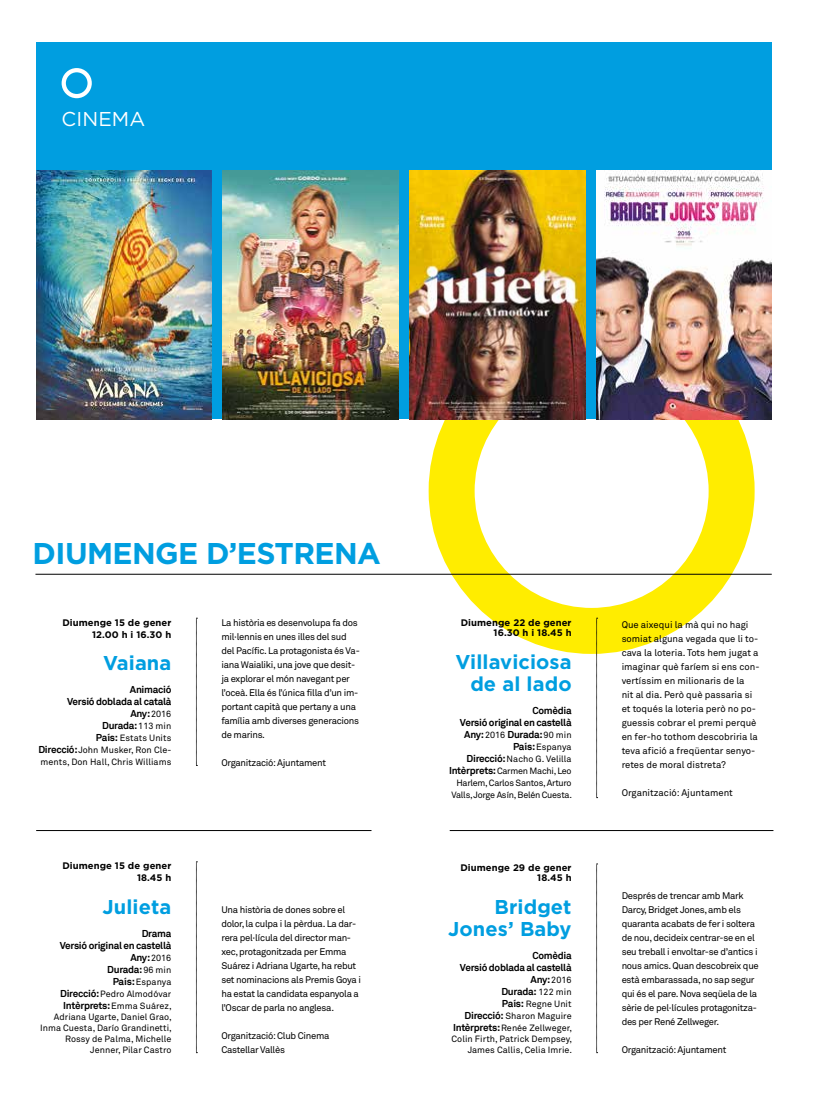
<style>
.page{position:relative;width:820px;height:1106px;background:#fff}
.page>*{position:absolute;margin:0;border:0;box-sizing:border-box;transform-origin:0 0}
.t1{font:700 30px "Gotham";letter-spacing:-.02em;color:#009ee0}
.t2{font:700 20px/22px "Gotham";letter-spacing:.005em;color:#009ee0;text-align:right}
.t3{font:20px "Gotham";letter-spacing:.005em;color:#fff}
.t4{font:700 10px/12px "Akkurat";letter-spacing:-.03em;color:#000;text-align:right}
.t5{font:9.5px/14px "Akkurat Pro";letter-spacing:-.03em;color:#000}
.t6{font:9.5px/14px "Akkurat Pro";color:#000}
.t7{font:700 9.5px/12px "Gotham";letter-spacing:.005em;color:#000;text-align:right}
.t8{font:9px/12px "Akkurat Pro";letter-spacing:.005em;color:#000;text-align:right}
.t9{font:9px/12px "Akkurat Pro";letter-spacing:-.03em;color:#000;text-align:right}
.s1{font-family:"Akkurat Pro";font-weight:400;font-size:9px}
.s2{font-family:"Akkurat";font-weight:700;font-size:10px}
</style>
<div class="page">
<div style="left:428px;top:328px;width:326px;height:326px;border:46px solid #ffed00;border-radius:50%"></div>
<div style="left:36px;top:43px;width:735px;height:376px;background:#009ee0"></div>
<img style="left:36px;top:170px;width:175px;height:249px">
<img style="left:223px;top:170px;width:175px;height:249px">
<img style="left:596px;top:170px;width:175px;height:249px">
<img style="left:409px;top:170px;width:175px;height:249px">
<div style="left:62px;top:68px;width:30px;height:30px;border:4px solid #fff;border-radius:50%"></div>
<hr style="left:35px;top:573px;width:736px;height:1px;background:#000">
<hr style="left:36px;top:830px;width:335px;height:1px;background:#000">
<hr style="left:449px;top:830px;width:324px;height:1px;background:#000">
<svg style="left:196px;top:618px;width:1px;height:148px"></svg>
<svg style="left:596px;top:618px;width:1px;height:180px"></svg>
<svg style="left:596px;top:863px;width:1px;height:190px"></svg>
<svg style="left:196px;top:861px;width:1px;height:192px"></svg>
<h2 class="t3" style="left:62px;top:107px;width:85px">CINEMA</h2>
<h1 class="t1" style="left:33px;top:533px;width:350px">DIUMENGE D’ESTRENA</h1>
<p class="t7" style="left:62px;top:616px;width:110px">Diumenge 15 de gener<br>12.00 h i 16.30 h</p>
<h2 class="t2" style="left:103px;top:652px;width:70px">Vaiana</h2>
<p class="t4" style="left:67px;top:684px;width:106px">Animació<br>Versió doblada al català<br>Any: <span class="s1">2016<br></span>Durada: <span class="s1">113 min</span></p>
<p class="t8" style="left:38px;top:732px;width:134px;text-align:justify;text-indent:57px"><span class="s2">País:</span> Estats Units <span class="s2">Direcció:</span> John Musker, Ron Cle&shy;ments, Don Hall, Chris Williams</p>
<p class="t7" style="left:62px;top:859px;width:110px">Diumenge 15 de gener<br>18.45 h</p>
<h2 class="t2" style="left:102px;top:895px;width:70px">Julieta</h2>
<p class="t4" style="left:60px;top:927px;width:113px">Drama<br>Versió original en castellà<br>Any: <span class="s1">2016<br></span>Durada: <span class="s1">96 min</span></p>
<p class="t8" style="left:60px;top:975px;width:113px"><span class="s2">País:</span> Espanya<br><span class="s2">Direcció:</span> Pedro Almodóvar</p>
<p class="t4" style="left:63px;top:999px;width:110px">Intèrprets: <span class="s1">Emma Suárez,</span></p>
<p class="t8" style="left:40px;top:1011px;width:133px;line-height:11px">Adriana Ugarte, Daniel Grao,<br>Inma Cuesta, Darío Grandinetti,<br>Rossy de Palma, Michelle<br>Jenner, Pilar Castro</p>
<p class="t5" style="left:221px;top:615px;width:140px">La història es desenvolupa fa dos mil·lennis en unes illes del sud del Pacífic. La protagonista és Va&shy;iana Waialiki, una jove que desit&shy;ja explorar el món navegant per l’oceà. Ella és l’única filla d’un im&shy;portant capità que pertany a una família amb diverses generacions de marins.</p>
<p class="t5" style="left:221px;top:755px;width:106px">Organització: Ajuntament</p>
<p class="t5" style="left:221px;top:902px;width:141px">Una història de dones sobre el dolor, la culpa i la pèrdua. La dar&shy;rera pel·lícula del director man&shy;xec, protagonitzada per Emma<br>Suárez i Adriana Ugarte, ha rebut set nominacions als Premis Goya i ha estat la candidata espanyola a l’Oscar de parla no anglesa.</p>
<p class="t5" style="left:221px;top:1028px;width:110px">Organització: Club Cinema<br>Castellar Vallès</p>
<p class="t7" style="left:460px;top:617px;width:112px;line-height:10.5px">Diumenge 22 de gener<br>16.30 h i 18.45 h</p>
<h2 class="t2" style="left:455px;top:650px;width:117px">Villaviciosa de al lado</h2>
<p class="t4" style="left:460px;top:704px;width:113px">Comèdia<br>Versió original en castellà<br>Any: <span class="s1">2016</span> Durada: <span class="s1">90 min</span></p>
<p class="t9" style="left:449px;top:741px;width:124px"><span class="s2">País:</span> Espanya<br><span class="s2">Direcció:</span> Nacho G. Velilla<br><span class="s2">Intèrprets:</span> Carmen Machi, Leo<br>Harlem, Carlos Santos, Arturo<br>Valls, Jorge Asín, Belén Cuesta.</p>
<p class="t7" style="left:460px;top:862px;width:113px;line-height:10.5px">Diumenge 29 de gener<br>18.45 h</p>
<h2 class="t2" style="left:448px;top:895px;width:125px">Bridget<br>Jones’ Baby</h2>
<p class="t4" style="left:460px;top:949px;width:113px">Comèdia<br>Versió doblada al castellà<br>Any: <span class="s1">2016<br></span>Durada: <span class="s1">122 min</span></p>
<p class="t8" style="left:453px;top:998px;width:120px"><span class="s2">País:</span> Regne Unit<br><span class="s2">Direcció:</span> Sharon Maguire<br><span class="s2">Intèrprets:</span> Renée Zellweger,</p>
<p class="t8" style="left:451px;top:1033px;width:122px;line-height:11px">Colin Firth, Patrick Dempsey,<br>James Callis, Celia Imrie.</p>
<p class="t6" style="left:621px;top:617px;width:139px">Que aixequi la mà qui no hagi somiat alguna vegada que li to&shy;cava la loteria. Tots hem jugat a imaginar què faríem si ens con&shy;vertíssim en milionaris de la<br>nit al dia. Però què passaria si et toqués la loteria però no po&shy;guessis cobrar el premi perquè en fer-ho tothom descobriria la teva afició a freqüentar senyo&shy;retes de moral distreta?</p>
<p class="t6" style="left:621px;top:785px;width:113px">Organització: Ajuntament</p>
<p class="t5" style="left:621px;top:888px;width:139px">Després de trencar amb Mark<br>Darcy, Bridget Jones, amb els quaranta acabats de fer i soltera de nou, decideix centrar-se en el seu treball i envoltar-se d’antics i nous amics. Quan descobreix que està embarassada, no sap segur qui és el pare. Nova seqüela de la sèrie de pel·lícules protagonitza&shy;des per René Zellweger.</p>
<p class="t5" style="left:621px;top:1042px;width:106px">Organització: Ajuntament</p>
</div>
